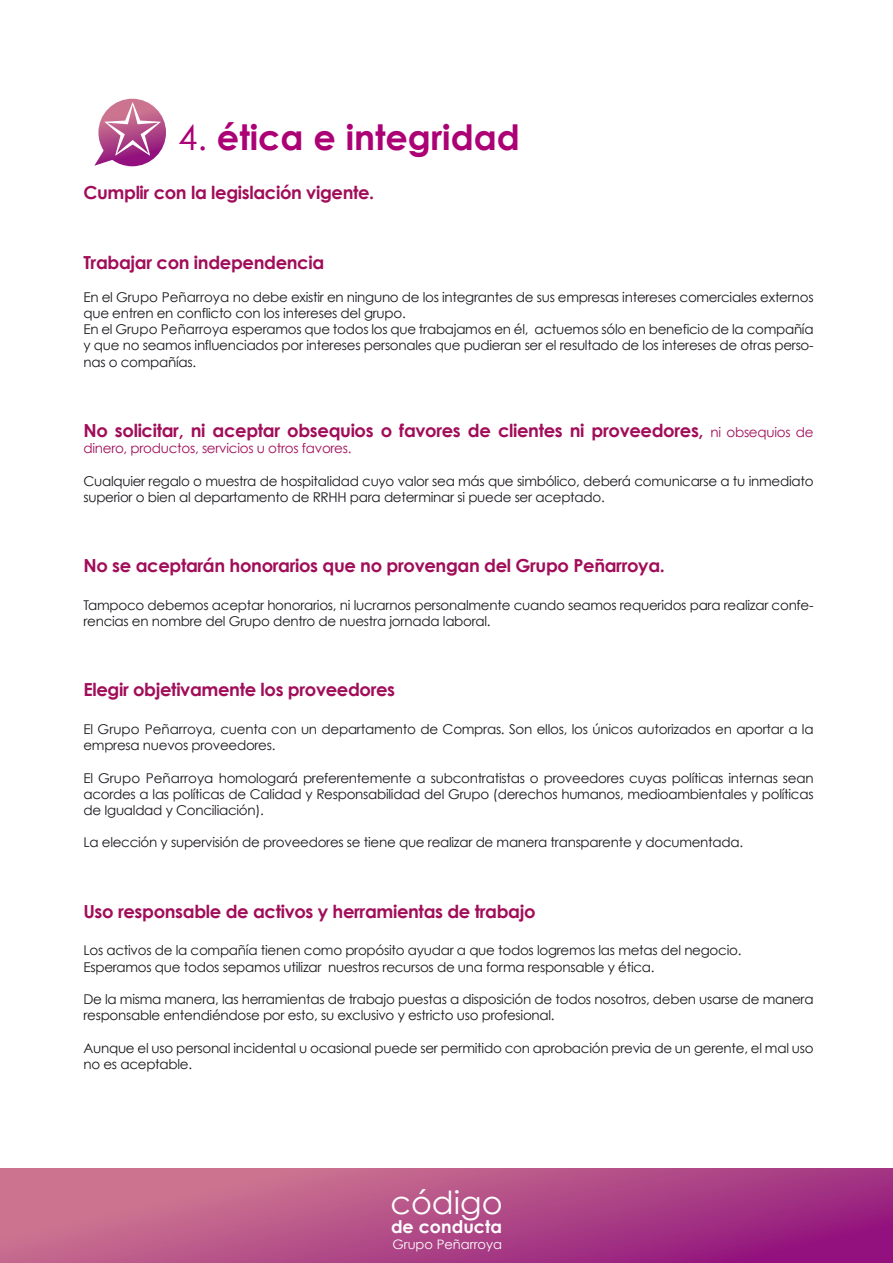
<style>
.page{position:relative;width:893px;height:1263px;background:#fff}
.page>*{position:absolute;margin:0;border:0;box-sizing:border-box;transform-origin:0 0}
.t1{font:700 34.95px "Century Gothic";color:#ac0075}
.t2{font:31.95px "Century Gothic";color:#fff}
.t3{font:700 18px "Century Gothic";letter-spacing:-.02em;color:#a10d59}
.t4{font:700 17.55px "Century Gothic";color:#fff}
.t5{font:13.5px/16.2px "Century Gothic";letter-spacing:-.02em;color:#1a171c}
.t6{font:13.5px "Century Gothic";letter-spacing:-.02em;color:#a10d59}
.t7{font:13.05px "Century Gothic";color:#fff}
.s1{font-weight:400}
.s2{font-weight:400;font-size:13.5px}
</style>
<div class="page">
<svg style="left:0;top:1169px;width:893px;height:94px;background:#b34c87"></svg>
<svg style="left:94px;top:99px;width:72px;height:67px"></svg>
<h1 class="t1" style="left:178px;top:115px;width:343px"><span class="s1">4.</span> ética e integridad</h1>
<h3 class="t3" style="left:83px;top:181px;width:292px">Cumplir con la legislación vigente.</h3>
<h3 class="t3" style="left:83px;top:252px;width:242px">Trabajar con independencia</h3>
<p class="t5" style="left:83px;top:289px;width:732px">En el Grupo Peñarroya no debe existir en ninguno de los integrantes de sus empresas intereses comerciales externos que entren en conflicto con los intereses del grupo.<br>En el Grupo Peñarroya esperamos que todos los que trabajamos en él, actuemos sólo en beneficio de la compañía y que no seamos influenciados por intereses personales que pudieran ser el resultado de los intereses de otras perso&shy;nas o compañías.</p>
<h3 class="t3" style="left:83px;top:419px;width:732px">No solicitar, ni aceptar obsequios o favores de clientes ni proveedores, <span class="s2">ni obsequios de</span></h3>
<p class="t6" style="left:83px;top:440px;width:270px">dinero, productos, servicios u otros favores.</p>
<p class="t5" style="left:83px;top:472px;width:732px">Cualquier regalo o muestra de hospitalidad cuyo valor sea más que simbólico, deberá comunicarse a tu inmediato superior o bien al departamento de RRHH para determinar si puede ser aceptado.</p>
<h3 class="t3" style="left:83px;top:554px;width:583px">No se aceptarán honorarios que no provengan del Grupo Peñarroya.</h3>
<p class="t5" style="left:83px;top:596px;width:732px">Tampoco debemos aceptar honorarios, ni lucrarnos personalmente cuando seamos requeridos para realizar confe&shy;rencias en nombre del Grupo dentro de nuestra jornada laboral.</p>
<h3 class="t3" style="left:83px;top:678px;width:313px">Elegir objetivamente los proveedores</h3>
<p class="t5" style="left:83px;top:721px;width:732px">El Grupo Peñarroya, cuenta con un departamento de Compras. Son ellos, los únicos autorizados en aportar a la empresa nuevos proveedores.</p>
<p class="t5" style="left:83px;top:769px;width:732px;text-align:justify">El Grupo Peñarroya homologará preferentemente a subcontratistas o proveedores cuyas políticas internas sean acordes a las políticas de Calidad y Responsabilidad del Grupo (derechos humanos, medioambientales y políticas de Igualdad y Conciliación).</p>
<p class="t5" style="left:83px;top:834px;width:661px">La elección y supervisión de proveedores se tiene que realizar de manera transparente y documentada.</p>
<h3 class="t3" style="left:83px;top:900px;width:454px">Uso responsable de activos y herramientas de trabajo</h3>
<p class="t5" style="left:83px;top:942px;width:659px">Los activos de la compañía tienen como propósito ayudar a que todos logremos las metas del negocio.<br>Esperamos que todos sepamos utilizar nuestros recursos de una forma responsable y ética.</p>
<p class="t5" style="left:83px;top:991px;width:732px">De la misma manera, las herramientas de trabajo puestas a disposición de todos nosotros, deben usarse de manera responsable entendiéndose por esto, su exclusivo y estricto uso profesional.</p>
<p class="t5" style="left:83px;top:1039px;width:732px">Aunque el uso personal incidental u ocasional puede ser permitido con aprobación previa de un gerente, el mal uso no es aceptable.</p>
<h2 class="t2" style="left:390px;top:1183px;width:114px">código</h2>
<p class="t7" style="left:392px;top:1236px;width:111px">Grupo Peñarroya</p>
<p class="t4" style="left:391px;top:1216px;width:112px">de conducta</p>
</div>
